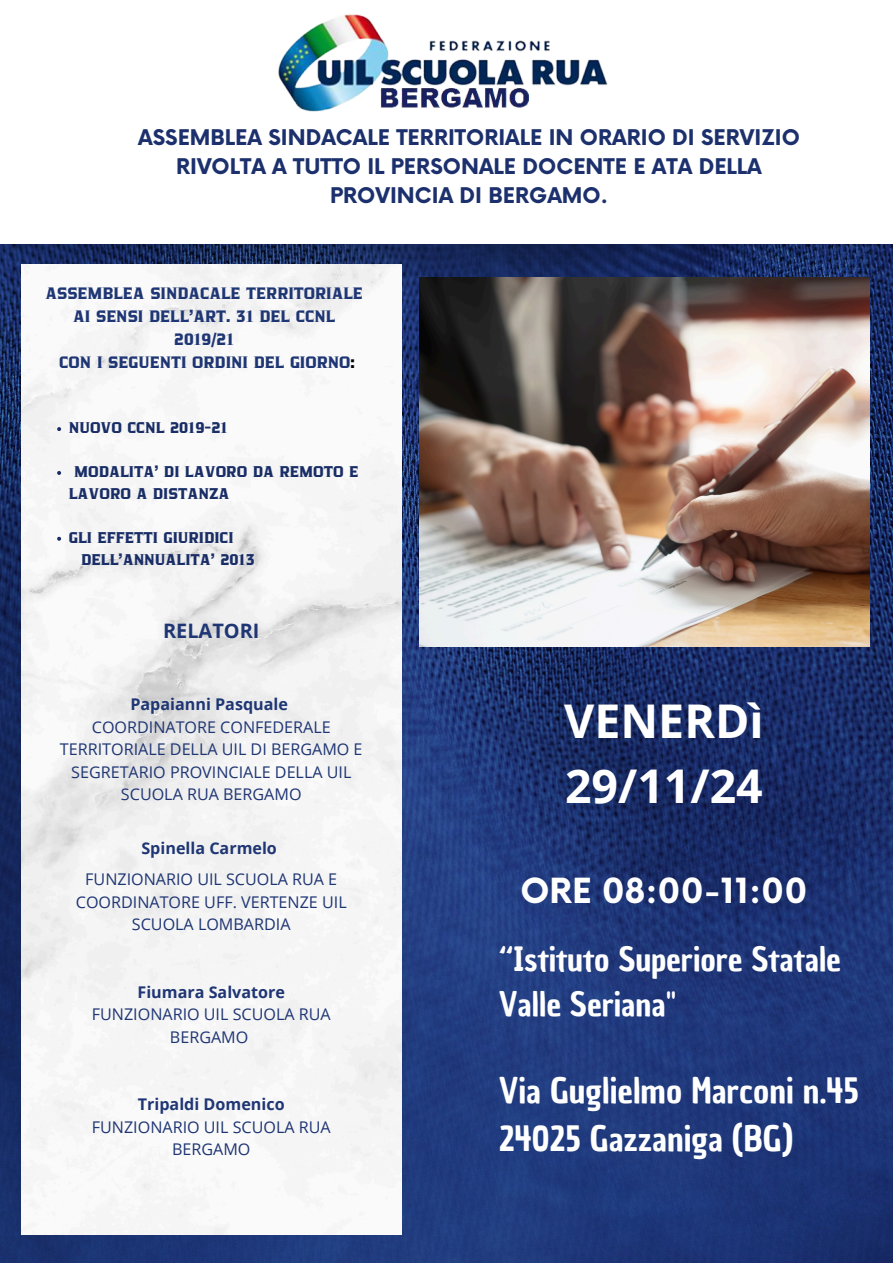
<style>
.page{position:relative;width:893px;height:1263px;background:#fff}
.page>*{position:absolute;margin:0;border:0;box-sizing:border-box;transform-origin:0 0}
.t1{font:700 46.5px/64.7px "Open Sans";color:#fff}
.t2{font:34.2px/47.8px "Chau Philomene One";color:#fff}
.t3{font:700 33.75px "Now";color:#fff}
.t4{font:32.7px/45.6px "Chau Philomene One";color:#fff}
.t5{font:700 21.08px/29.2px "Now";color:#1b306c;text-align:center}
.t6{font:700 19.95px "Open Sans";color:#1f3674}
.t7{font:16.12px/22.5px "Open Sans";color:#1f3674;text-align:center}
.t8{font:16.05px/23.1px "Zantiqa 4 F";color:#1f3674;text-align:center}
.t9{font:15.08px/21.9px "Zantiqa 4 F";color:#192d66}
.s1{color:#000}
.s2{font-weight:700}
</style>
<div class="page">
<img style="left:0;top:350px;width:893px;height:913px">
<img style="left:0;top:244px;width:893px;height:106px">
<img style="left:278px;top:14px;width:330px;height:98px">
<img style="left:420px;top:277px;width:449px;height:370px">
<img style="left:21px;top:265px;width:380px;height:969px">
<svg style="left:57px;top:427px;width:4px;height:4px"></svg>
<svg style="left:57px;top:471px;width:4px;height:4px"></svg>
<svg style="left:57px;top:537px;width:4px;height:4px"></svg>
<p class="t5" style="left:138px;top:124px;width:663px">ASSEMBLEA SINDACALE TERRITORIALE IN ORARIO DI SERVIZIO<br>RIVOLTA A TUTTO IL PERSONALE DOCENTE E ATA DELLA<br>PROVINCIA DI BERGAMO.</p>
<h5 class="t8" style="left:45px;top:282px;width:319px">ASSEMBLEA SINDACALE TERRITORIALE<br>AI SENSI DELL’ART. 31 DEL CCNL<br>2019/21<br>CON I SEGUENTI ORDINI DEL GIORNO<span class="s1">:</span></h5>
<p class="t9" style="left:69px;top:418px;width:160px">NUOVO CCNL 2019-21</p>
<h4 class="t9" style="left:69px;top:461px;width:291px;text-indent:5px">MODALITA’ DI LAVORO DA REMOTO E<br>LAVORO A DISTANZA</h4>
<h5 class="t9" style="left:69px;top:527px;width:166px">GLI EFFETTI GIURIDICI</h5>
<h5 class="t9" style="left:81px;top:549px;width:175px">DELL’ANNUALITA’ 2013</h5>
<h5 class="t6" style="left:163px;top:617px;width:98px">RELATORI</h5>
<h5 class="t7" style="left:60px;top:693px;width:304px"><span class="s2">Papaianni Pasquale<br></span>COORDINATORE CONFEDERALE<br>TERRITORIALE DELLA UIL DI BERGAMO E<br>SEGRETARIO PROVINCIALE DELLA UIL<br>SCUOLA RUA BERGAMO</h5>
<h1 class="t7" style="left:85px;top:833px;width:253px;line-height:30.9px"><span class="s2">Spinella Carmelo<br></span>FUNZIONARIO UIL SCUOLA RUA E</h1>
<h1 class="t7" style="left:76px;top:890px;width:272px">COORDINATORE UFF. VERTENZE UIL<br>SCUOLA LOMBARDIA</h1>
<h2 class="t7" style="left:92px;top:980px;width:240px"><span class="s2">Fiumara Salvatore<br></span>FUNZIONARIO UIL SCUOLA RUA<br>BERGAMO</h2>
<h3 class="t7" style="left:92px;top:1093px;width:240px"><span class="s2">Tripaldi Domenico<br></span>FUNZIONARIO UIL SCUOLA RUA<br>BERGAMO</h3>
<p class="t1" style="left:564px;top:688px;width:201px">VENERDì<br>29/11/24</p>
<p class="t3" style="left:520px;top:872px;width:289px">ORE 08:00-11:00</p>
<p class="t4" style="left:499px;top:936px;width:344px">“Istituto Superiore Statale<br>Valle Seriana"</p>
<h5 class="t2" style="left:499px;top:1067px;width:361px">Via Guglielmo Marconi n.45<br>24025 Gazzaniga (BG)</h5>
</div>
